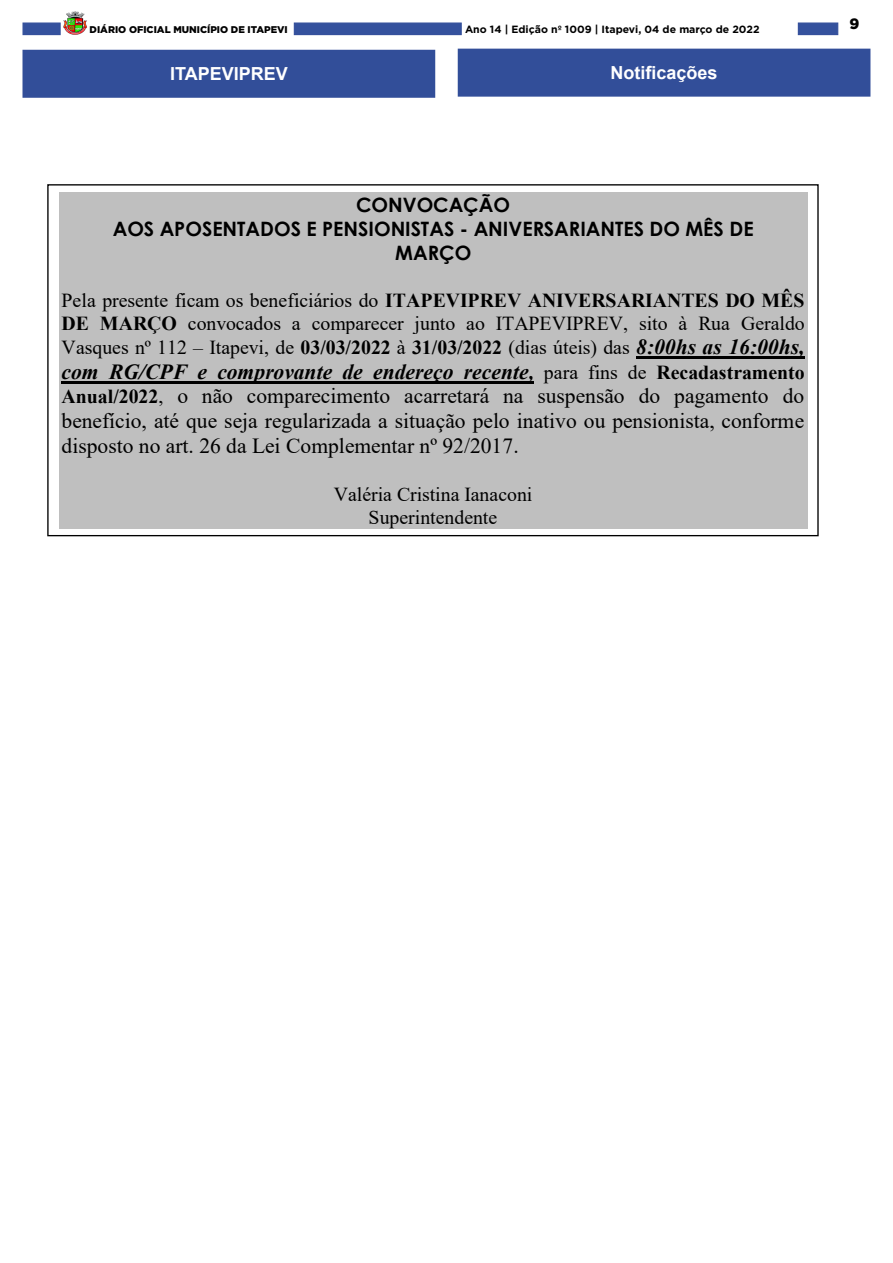
<style>
.page{position:relative;width:893px;height:1263px;background:#fff}
.page>*{position:absolute;margin:0;border:0;box-sizing:border-box;transform-origin:0 0}
.t1{font:21.6px/24.6px "Times New Roman";color:#000;text-align:justify}
.t2{font:19.8px/23.7px "Times New Roman";color:#000;text-align:justify}
.t3{font:700 19.8px/24.2px "Century Gothic";color:#000;text-align:center}
.t4{font:700 18px "Arial";color:#fff}
.t5{font:900 15px "Gotham";color:#000}
.t6{font:700 10.5px "Gotham";color:#000}
.t7{font:900 9.75px "Gotham";color:#000}
.s1{font-weight:700}
.s2{font-style:inherit}
.s3{font-weight:700;font-style:italic;font-size:21.6px}
.s4{font-weight:700;font-style:italic}
.s5{font-weight:700;font-style:italic;font-size:19.8px}
.s6{font-size:19.8px}
.s7{font-weight:700;font-size:19.8px}
</style>
<div class="page">
<div style="left:22px;top:23px;width:39px;height:12px;background:#34519d;border:1px solid #334f9b"></div>
<div style="left:798px;top:23px;width:40px;height:12px;background:#34519d"></div>
<img style="left:63px;top:11px;width:24px;height:24px">
<div style="left:294px;top:23px;width:168px;height:12px;background:#34519d"></div>
<div style="left:23px;top:50px;width:412px;height:47px;background:#324e99"></div>
<div style="left:22px;top:50px;width:413px;height:48px;border:1px solid #324e99"></div>
<div style="left:458px;top:49px;width:412px;height:47px;background:#324e99"></div>
<div style="left:458px;top:49px;width:412px;height:48px;border:1px solid #324e99"></div>
<div style="left:59px;top:192px;width:748px;height:24px;background:#bfbfbf"></div>
<div style="left:59px;top:216px;width:748px;height:24px;background:#bfbfbf"></div>
<div style="left:59px;top:240px;width:748px;height:25px;background:#bfbfbf"></div>
<div style="left:59px;top:265px;width:748px;height:24px;background:#bfbfbf"></div>
<div style="left:59px;top:289px;width:748px;height:23px;background:#bfbfbf"></div>
<div style="left:59px;top:312px;width:748px;height:22px;background:#bfbfbf"></div>
<div style="left:59px;top:334px;width:748px;height:25px;background:#bfbfbf"></div>
<hr style="left:636px;top:357px;width:169px;height:2px;background:#000">
<div style="left:59px;top:359px;width:748px;height:25px;background:#bfbfbf"></div>
<hr style="left:62px;top:381px;width:472px;height:3px;background:#000">
<div style="left:59px;top:384px;width:748px;height:25px;background:#bfbfbf"></div>
<div style="left:59px;top:409px;width:748px;height:25px;background:#bfbfbf"></div>
<div style="left:59px;top:434px;width:748px;height:24px;background:#bfbfbf"></div>
<div style="left:59px;top:458px;width:748px;height:25px;background:#bfbfbf"></div>
<div style="left:59px;top:483px;width:748px;height:23px;background:#bfbfbf"></div>
<div style="left:59px;top:506px;width:748px;height:22px;background:#bfbfbf"></div>
<p class="t7" style="left:90px;top:23px;width:200px">DIÁRIO OFICIAL MUNICÍPIO DE ITAPEVI</p>
<p class="t6" style="left:465px;top:22px;width:296px">Ano 14 | Edição nº 1009 | Itapevi, 04 de março de 2022</p>
<p class="t4" style="left:170px;top:61px;width:119px">ITAPEVIPREV</p>
<p class="t4" style="left:611px;top:60px;width:109px">Notificações</p>
<p class="t3" style="left:113px;top:192px;width:642px">CONVOCAÇÃO<br>AOS APOSENTADOS E PENSIONISTAS - ANIVERSARIANTES DO MÊS DE<br>MARÇO</p>
<p class="t2" style="left:62px;top:288px;width:745px">Pela presente ficam os beneficiários do <span class="s1">ITAPEVIPREV ANIVERSARIANTES DO MÊS DE MARÇO</span> convocados a comparecer junto ao ITAPEVIPREV, sito à Rua Geraldo Vasques nº 112 <span class="s2">–</span> Itapevi, de <span class="s1">03/03/2022</span> à <span class="s1">31/03/2022</span> (dias úteis) das <span class="s3">8:00hs as 16:00hs,</span></p>
<p class="t1" style="left:62px;top:359px;width:745px"><span class="s4">com RG/CPF e comprovante de endereço recente</span><span class="s5">,</span> <span class="s6">para fins de</span> <span class="s7">Recadastramento Anual/2022</span><span class="s6">,</span> o não comparecimento acarretará na suspensão do pagamento do benefício, até que seja regularizada a situação pelo inativo ou pensionista, conforme disposto no art. 26 da Lei Complementar nº 92/2017.</p>
<p class="t2" style="left:334px;top:482px;width:200px;line-height:22.6px;text-align:center">Valéria Cristina Ianaconi<br>Superintendente</p>
<p class="t5" style="left:849px;top:13px;width:11px">9</p>
</div>
